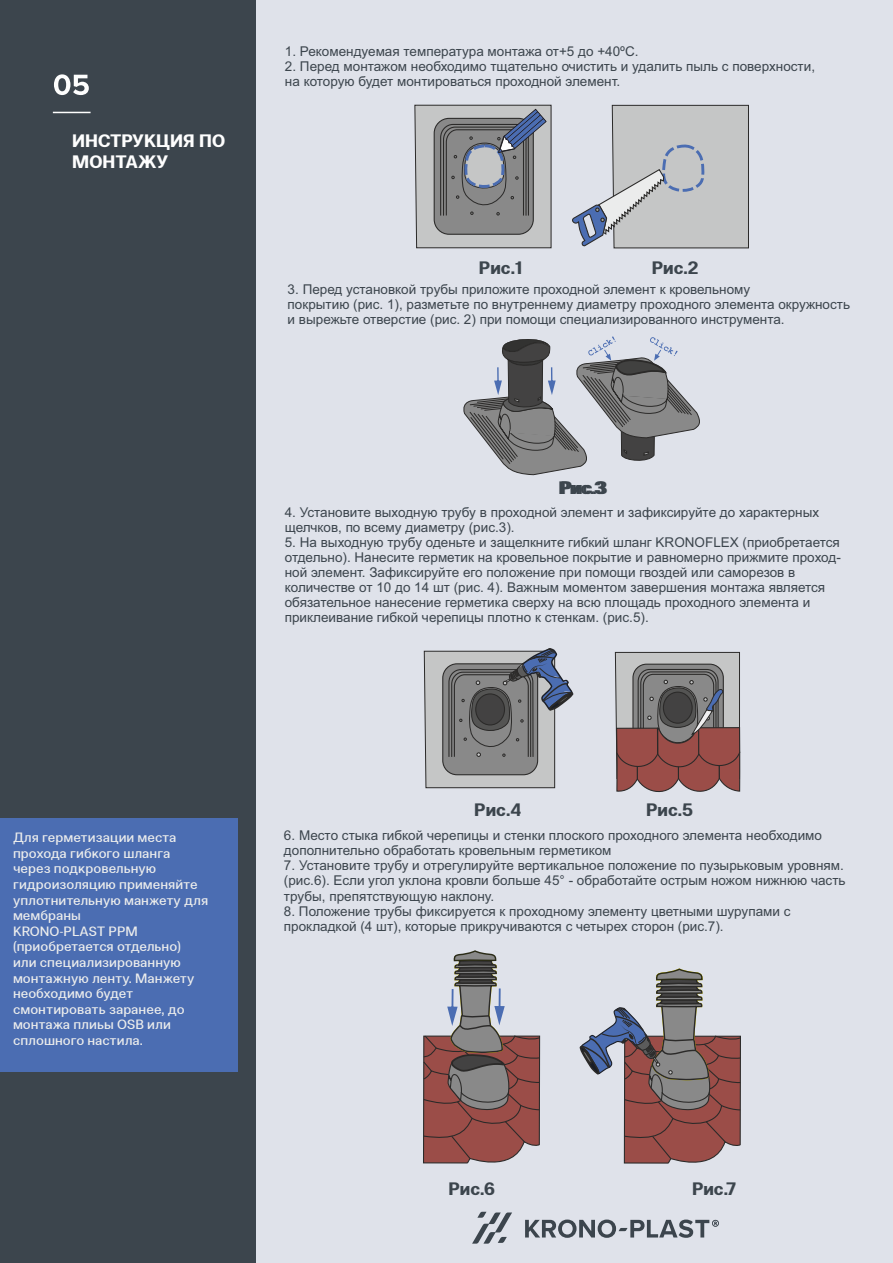
<style>
.page{position:relative;width:893px;height:1263px;background:#fff}
.page>*{position:absolute;margin:0;border:0;box-sizing:border-box;transform-origin:0 0}
.t1{font:700 18px "Clinica Pro";color:#3c454d}
.t2{font:700 18px/21px "Clinica Pro";color:#fefefe}
.t3{font:13.5px/15.1px "Arial";color:#3c454d}
.t4{font:500 13.5px/15.6px "Clinica Pro";color:#ebecec}
</style>
<div class="page">
<div style="left:256px;top:0;width:637px;height:1263px;background:#dfe2ea"></div>
<div style="left:0;top:0;width:256px;height:1263px;background:#3c454d"></div>
<hr style="left:53px;top:112px;width:38px;height:1px;background:#fefefe">
<svg style="left:54px;top:74px;width:35px;height:21px"></svg>
<svg style="left:525px;top:1219px;width:194px;height:19px"></svg>
<svg style="left:472px;top:1212px;width:40px;height:31px"></svg>
<div style="left:0;top:818px;width:238px;height:254px;background:#4b6db2"></div>
<svg style="left:414px;top:104px;width:138px;height:145px;background:#aeb0b3"></svg>
<svg style="left:572px;top:104px;width:177px;height:145px"></svg>
<svg style="left:541px;top:336px;width:82px;height:138px"></svg>
<svg style="left:448px;top:104px;width:86px;height:29px;background:#8c8f96"></svg>
<svg style="left:541px;top:648px;width:33px;height:140px"></svg>
<svg style="left:614px;top:651px;width:9px;height:141px"></svg>
<svg style="left:422px;top:133px;width:119px;height:656px"></svg>
<svg style="left:423px;top:950px;width:118px;height:214px"></svg>
<svg style="left:623px;top:136px;width:118px;height:657px"></svg>
<svg style="left:579px;top:968px;width:162px;height:196px"></svg>
<h1 class="t2" style="left:72px;top:131px;width:154px">ИНСТРУКЦИЯ ПО<br>МОНТАЖУ</h1>
<p class="t3" style="left:285px;top:45px;width:355px">1. Рекомендуемая температура монтажа от+5 до +40ºС.</p>
<p class="t3" style="left:285px;top:60px;width:532px">2. Перед монтажом необходимо тщательно очистить и удалить пыль с поверхности, на которую будет монтироваться проходной элемент.</p>
<h1 class="t1" style="left:479px;top:260px;width:45px">Рис.1</h1>
<h1 class="t1" style="left:652px;top:260px;width:48px">Рис.2</h1>
<p class="t3" style="left:288px;top:283px;width:564px">3. Перед установкой трубы приложите проходной элемент к кровельному<br>покрытию (рис. 1), разметьте по внутреннему диаметру проходного элемента окружность и вырежьте отверстие (рис. 2) при помощи специализированного инструмента.</p>
<h1 class="t1" style="left:558px;top:480px;width:48px">Рис.3</h1>
<h1 class="t1" style="left:561px;top:480px;width:48px">Рис.3</h1>
<p class="t3" style="left:285px;top:506px;width:536px">4. Установите выходную трубу в проходной элемент и зафиксируйте до характерных щелчков, по всему диаметру (рис.3).</p>
<p class="t3" style="left:285px;top:536px;width:558px">5. На выходную трубу оденьте и защелкните гибкий шланг KRONOFLEX (приобретается отдельно). Нанесите герметик на кровельное покрытие и равномерно прижмите проход&shy;ной элемент. Зафиксируйте его положение при помощи гвоздей или саморезов в количестве от 10 до 14 шт (рис. 4). Важным моментом завершения монтажа является обязательное нанесение герметика сверху на всю площадь проходного элемента и приклеивание гибкой черепицы плотно к стенкам. (рис.5).</p>
<p class="t4" style="left:13px;top:831px;width:165px">Для герметизации места прохода гибкого шланга</p>
<p class="t4" style="left:13px;top:862px;width:197px">через подкровельную гидроизоляцию применяйте уплотнительную манжету для мембраны</p>
<p class="t4" style="left:13px;top:924px;width:170px">KRONO-PLAST PPM (приобретается отдельно)</p>
<p class="t4" style="left:13px;top:955px;width:183px">или специализированную монтажную ленту. Манжету необходимо будет смонтировать заранее, до монтажа плиьы OSB или сплошного настила.</p>
<h1 class="t1" style="left:474px;top:802px;width:48px">Рис.4</h1>
<h1 class="t1" style="left:646px;top:802px;width:48px">Рис.5</h1>
<p class="t3" style="left:284px;top:829px;width:540px">6. Место стыка гибкой черепицы и стенки плоского проходного элемента необходимо дополнительно обработать кровельным герметиком</p>
<p class="t3" style="left:284px;top:859px;width:563px">7. Установите трубу и отрегулируйте вертикальное положение по пузырьковым уровням. (рис.6). Если угол уклона кровли больше 45° - обработайте острым ножом нижнюю часть трубы, препятствующую наклону.</p>
<p class="t3" style="left:284px;top:904px;width:508px">8. Положение трубы фиксируется к проходному элементу цветными шурупами с прокладкой (4 шт), которые прикручиваются с четырех сторон (рис.7).</p>
<h1 class="t1" style="left:448px;top:1181px;width:48px">Рис.6</h1>
<h1 class="t1" style="left:692px;top:1181px;width:46px">Рис.7</h1>
</div>
